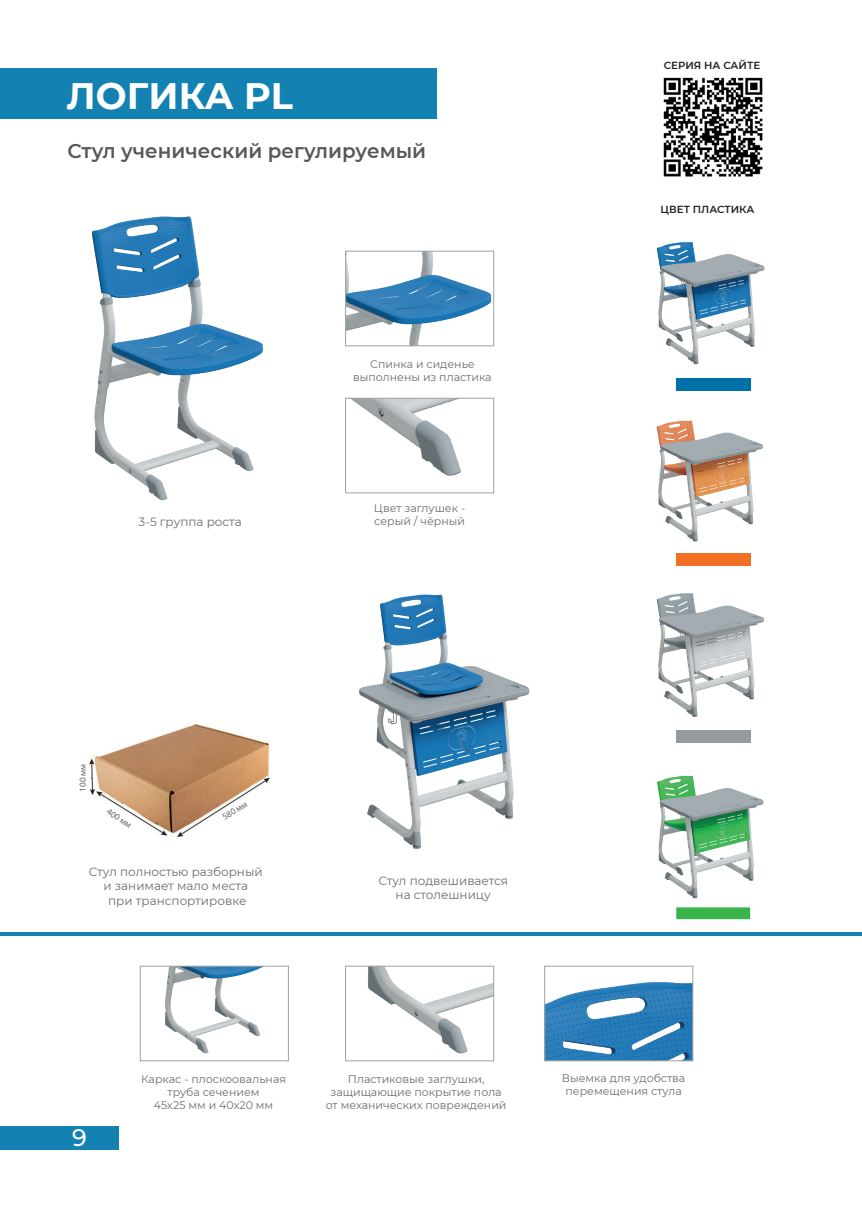
<style>
.page{position:relative;width:862px;height:1214px;background:#fff}
.page>*{position:absolute;margin:0;border:0;box-sizing:border-box;transform-origin:0 0}
.t1{font:700 36.8px "Montserrat";color:#fff}
.t2{font:500 23.8px "Montserrat";color:#fff}
.t3{font:600 19.8px "Montserrat";color:#57585a}
.t4{font:12px/14.4px "Montserrat";color:#6c6d70;text-align:center}
.t5{font:11px/13.2px "Montserrat";color:#6c6d70;text-align:center}
.t6{font:600 10.2px "Montserrat";color:#231f20}
.t7{font:9.2px "Myriad Pro";color:#66696a}
</style>
<div class="page">
<img style="left:164px;top:967px;width:99px;height:87px">
<div style="left:140px;top:965px;width:149px;height:96px;border:1px solid #a4a7a7"></div>
<div style="left:676px;top:730px;width:75px;height:13px;background:#959a9e"></div>
<div style="left:676px;top:378px;width:75px;height:13px;background:#0071a8"></div>
<hr style="left:0;top:932px;width:862px;height:3px;background:#1382b2">
<div style="left:0;top:1126px;width:118px;height:23px;background:#1382b2"></div>
<div style="left:0;top:68px;width:437px;height:51px;background:#1382b2"></div>
<img style="left:368px;top:967px;width:124px;height:87px">
<div style="left:345px;top:965px;width:149px;height:96px;border:1px solid #a4a7a7"></div>
<img style="left:347px;top:253px;width:145px;height:91px">
<div style="left:345px;top:251px;width:149px;height:95px;border:1px solid #a4a7a7"></div>
<img style="left:546px;top:982px;width:145px;height:77px">
<div style="left:544px;top:965px;width:149px;height:96px;border:1px solid #a4a7a7"></div>
<img style="left:91px;top:216px;width:172px;height:285px">
<img style="left:351px;top:399px;width:111px;height:77px">
<div style="left:345px;top:397px;width:149px;height:96px;border:1px solid #a4a7a7"></div>
<img style="left:657px;top:775px;width:107px;height:144px">
<img style="left:656px;top:563px;width:108px;height:154px">
<img style="left:656px;top:420px;width:107px;height:143px">
<img style="left:656px;top:242px;width:109px;height:123px">
<img style="left:359px;top:594px;width:171px;height:255px">
<img style="left:663px;top:77px;width:100px;height:100px">
<img style="left:89px;top:723px;width:181px;height:114px">
<h1 class="t1" style="left:66px;top:70px;width:228px">ЛОГИКА PL</h1>
<h3 class="t3" style="left:67px;top:137px;width:360px">Стул ученический регулируемый</h3>
<p class="t4" style="left:139px;top:514px;width:105px">3-5 группа роста</p>
<p class="t5" style="left:353px;top:357px;width:140px">Спинка и сиденье выполнены из пластика</p>
<p class="t5" style="left:374px;top:500px;width:93px;text-align:left">Цвет заглушек - серый / чёрный</p>
<p class="t6" style="left:664px;top:58px;width:98px">СЕРИЯ НА САЙТЕ</p>
<p class="t6" style="left:660px;top:202px;width:95px">ЦВЕТ ПЛАСТИКА</p>
<p class="t7" style="left:77px;top:791px;width:29px;rotate:-90deg">100 мм</p>
<p class="t7" style="left:111px;top:805px;width:29px;rotate:33deg">400 мм</p>
<p class="t7" style="left:220px;top:813px;width:29px;rotate:-33deg">580 мм</p>
<p class="t4" style="left:89px;top:864px;width:175px">Стул полностью разборный и занимает мало места<br>при транспортировке</p>
<p class="t4" style="left:378px;top:872px;width:131px">Стул подвешивается на столешницу</p>
<h2 class="t2" style="left:72px;top:1120px;width:16px">9</h2>
<p class="t5" style="left:141px;top:1071px;width:147px">Каркас - плоскоовальная труба сечением<br>45х25 мм и 40х20 мм</p>
<p class="t5" style="left:326px;top:1071px;width:182px">Пластиковые заглушки, защищающие покрытие пола от механических повреждений</p>
<p class="t5" style="left:562px;top:1070px;width:125px">Выемка для удобства перемещения стула</p>
</div>
